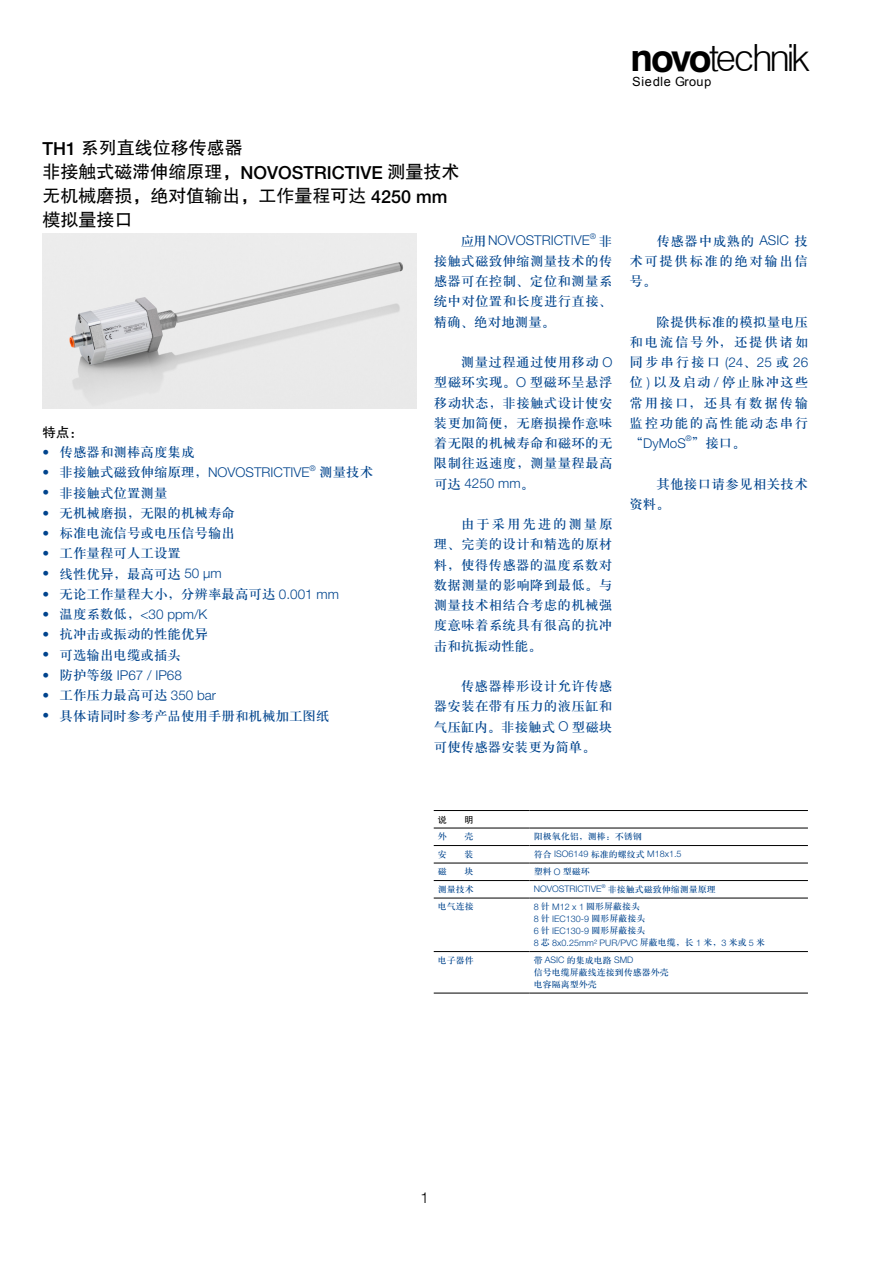
<style>
.page{position:relative;width:893px;height:1263px;background:#fff}
.page>*{position:absolute;margin:0;border:0;box-sizing:border-box;transform-origin:0 0}
.t1{font:37.5px "Novotechnik Logo";color:#000}
.t2{font:18px/24px "FZHTJW GB1 0";color:#000}
.t3{font:300 15px "Helvetica Neue LT Std";color:#000}
.t4{font:13.5px/20.2px "H Ya 3 gj";letter-spacing:.02em;color:#00448d;text-align:justify}
.t5{font:13.5px "H Ya 3 gj";color:#00448d}
.t6{font:300 13.5px "Helvetica Neue LT Std";color:#00448d}
.t7{font:13.5px "FZHTJW GB1 0";color:#000}
.t8{font:12.75px "Novotechnik Siedle";color:#000}
.t9{font:300 9px/12px "Helvetica Neue LT Std";color:#00448d}
.t10{font:9px/12px "H Ya 3 gj";color:#00448d}
.t11{font:9px "FZHTJW GB1 0";color:#000}
.t12{font:300 7.8px "Helvetica Neue LT Std";color:#00448d}
.s1{font-family:"Helvetica Neue LT Std";font-weight:500}
.s2{font-family:"Helvetica Neue LT Std";font-weight:300}
.s3{font-family:"H Ya 3 gj";font-weight:400}
.s4{font-family:"H Ya 3 gj";font-weight:400;font-size:13.5px}
</style>
<div class="page">
<hr style="left:434px;top:810px;width:95px;height:1px;background:#000">
<hr style="left:529px;top:810px;width:279px;height:1px;background:#000">
<hr style="left:434px;top:828px;width:95px;height:1px;background:#000">
<hr style="left:529px;top:828px;width:279px;height:1px;background:#000">
<hr style="left:434px;top:845px;width:95px;height:1px;background:#000">
<hr style="left:529px;top:845px;width:279px;height:1px;background:#000">
<hr style="left:434px;top:863px;width:95px;height:1px;background:#000">
<hr style="left:529px;top:863px;width:279px;height:1px;background:#000">
<hr style="left:434px;top:880px;width:95px;height:1px;background:#000">
<hr style="left:529px;top:880px;width:279px;height:1px;background:#000">
<hr style="left:434px;top:898px;width:95px;height:1px;background:#000">
<hr style="left:529px;top:898px;width:279px;height:1px;background:#000">
<hr style="left:434px;top:951px;width:95px;height:1px;background:#000">
<hr style="left:529px;top:951px;width:279px;height:1px;background:#000">
<hr style="left:434px;top:993px;width:95px;height:1px;background:#000">
<hr style="left:529px;top:993px;width:279px;height:1px;background:#000">
<img style="left:43px;top:234px;width:374px;height:174px">
<h1 class="t1" style="left:633px;top:44px;width:179px">NOVOtechnik</h1>
<p class="t8" style="left:633px;top:77px;width:80px">Siedle Group</p>
<h2 class="t2" style="left:43px;top:136px;width:418px"><span class="s1">TH1</span> 系列直线位移传感器<br>非接触式磁滞伸缩原理，<span class="s1">NOVOSTRICTIVE</span> 测量技术无机械磨损，绝对值输出，工作量程可达 <span class="s1">4250 mm</span>模拟量接口</h2>
<p class="t7" style="left:43px;top:425px;width:42px">特点：</p>
<p class="t5" style="left:43px;top:445px;width:154px"><span class="s2">•</span> 传感器和测棒高度集成</p>
<p class="t5" style="left:43px;top:466px;width:332px"><span class="s2">•</span> 非接触式磁致伸缩原理，<span class="s2">NOVOSTRICTIVE</span><sup>®</sup> 测量技术</p>
<p class="t5" style="left:43px;top:486px;width:127px"><span class="s2">•</span> 非接触式位置测量</p>
<p class="t5" style="left:43px;top:506px;width:194px"><span class="s2">•</span> 无机械磨损，无限的机械寿命</p>
<p class="t5" style="left:43px;top:526px;width:194px"><span class="s2">•</span> 标准电流信号或电压信号输出</p>
<p class="t5" style="left:43px;top:547px;width:140px"><span class="s2">•</span> 工作量程可人工设置</p>
<p class="t5" style="left:43px;top:567px;width:181px"><span class="s2">•</span> 线性优异，最高可达 <span class="s2">50 µm</span></p>
<p class="t5" style="left:43px;top:587px;width:298px"><span class="s2">•</span> 无论工作量程大小，分辨率最高可达 <span class="s2">0.001 mm</span></p>
<p class="t6" style="left:43px;top:606px;width:166px">• <span class="s3">温度系数低，</span>&lt;30 ppm/K</p>
<p class="t5" style="left:43px;top:628px;width:167px"><span class="s2">•</span> 抗冲击或振动的性能优异</p>
<p class="t5" style="left:43px;top:648px;width:140px"><span class="s2">•</span> 可选输出电缆或插头</p>
<p class="t6" style="left:43px;top:667px;width:141px">• <span class="s3">防护等级</span> IP67 / IP68</p>
<p class="t5" style="left:43px;top:688px;width:175px"><span class="s2">•</span> 工作压力最高可达 <span class="s2">350 bar</span></p>
<p class="t5" style="left:43px;top:709px;width:289px"><span class="s2">•</span> 具体请同时参考产品使用手册和机械加工图纸</p>
<p class="t6" style="left:461px;top:232px;width:130px"><span class="s3">应用</span>NOVOSTRICTIVE</p>
<p class="t12" style="left:590px;top:231px;width:24px">® <span class="s4">非</span></p>
<p class="t4" style="left:434px;top:251px;width:180px">接触式磁致伸缩测量技术的传感器可在控制、定位和测量系统中对位置和长度进行直接、精确、绝对地测量。</p>
<p class="t4" style="left:434px;top:352px;width:180px;text-indent:27px">测量过程通过使用移动 <span class="s2">O</span>型磁环实现。<span class="s2">O</span> 型磁环呈悬浮移动状态，非接触式设计使安装更加简便，无磨损操作意味着无限的机械寿命和磁环的无限制往返速度，测量量程最高</p>
<p class="t6" style="left:434px;top:475px;width:102px"><span class="s3">可达</span> 4250 mm<span class="s3">。</span></p>
<p class="t4" style="left:434px;top:514px;width:180px;text-indent:27px">由于采用先进的测量原理、完美的设计和精选的原材料，使得传感器的温度系数对数据测量的影响降到最低。与测量技术相结合考虑的机械强度意味着系统具有很高的抗冲击和抗振动性能。</p>
<p class="t4" style="left:434px;top:676px;width:180px;text-indent:27px">传感器棒形设计允许传感器安装在带有压力的液压缸和气压缸内。非接触式 <span class="s2">O</span> 型磁块可使传感器安装更为简单。</p>
<p class="t4" style="left:629px;top:230px;width:180px;text-indent:27px">传感器中成熟的 <span class="s2">ASIC</span> 技术可提供标准的绝对输出信号。</p>
<p class="t4" style="left:629px;top:311px;width:180px;text-indent:27px">除提供标准的模拟量电压和电流信号外，还提供诸如同步串行接口 <span class="s2">(24</span>、<span class="s2">25</span> 或 <span class="s2">26</span>位 <span class="s2">)</span> 以及启动 <span class="s2">/</span> 停止脉冲这些常用接口，还具有数据传输监控功能的高性能动态串行“<span class="s2">DyMoS</span><sup>®</sup>”接口。</p>
<p class="t4" style="left:629px;top:473px;width:180px;text-indent:27px">其他接口请参见相关技术资料。</p>
<p class="t11" style="left:438px;top:814px;width:10px">说</p>
<p class="t11" style="left:464px;top:814px;width:10px">明</p>
<p class="t10" style="left:438px;top:831px;width:10px">外</p>
<p class="t10" style="left:464px;top:831px;width:10px">壳</p>
<p class="t10" style="left:534px;top:831px;width:109px">阳极氧化铝，测棒：不锈钢</p>
<p class="t10" style="left:438px;top:848px;width:10px">安</p>
<p class="t10" style="left:464px;top:848px;width:10px">装</p>
<p class="t9" style="left:534px;top:848px;width:149px"><span class="s3">符合</span> ISO6149 <span class="s3">标准的螺纹式</span> M18x1.5</p>
<p class="t10" style="left:438px;top:866px;width:10px">磁</p>
<p class="t10" style="left:464px;top:866px;width:10px">块</p>
<p class="t10" style="left:534px;top:866px;width:58px">塑料 <span class="s2">O</span> 型磁环</p>
<p class="t10" style="left:438px;top:883px;width:37px">测量技术</p>
<p class="t9" style="left:534px;top:883px;width:184px">NOVOSTRICTIVE<sup>®</sup> <span class="s3">非接触式磁致伸缩测量原理</span></p>
<p class="t10" style="left:438px;top:901px;width:37px">电气连接</p>
<p class="t10" style="left:534px;top:901px;width:108px"><span class="s2">8</span> 针 <span class="s2">M12 x 1</span> 圆形屏蔽接头</p>
<p class="t9" style="left:534px;top:912px;width:233px">8 <span class="s3">针</span> IEC130-9 <span class="s3">圆形屏蔽接头<br></span>6 <span class="s3">针</span> IEC130-9 <span class="s3">圆形屏蔽接头<br></span>8 <span class="s3">芯</span> 8x0.25mm² PUR/PVC <span class="s3">屏蔽电缆，长</span> 1 <span class="s3">米，</span>3 <span class="s3">米或</span> 5 <span class="s3">米</span></p>
<p class="t10" style="left:438px;top:954px;width:37px">电子器件</p>
<p class="t9" style="left:534px;top:954px;width:101px"><span class="s3">带</span> ASIC <span class="s3">的集成电路</span> SMD</p>
<p class="t10" style="left:534px;top:966px;width:136px">信号电缆屏蔽线连接到传感器外壳电容隔离型外壳</p>
<p class="t3" style="left:420px;top:1189px;width:10px">1</p>
</div>
